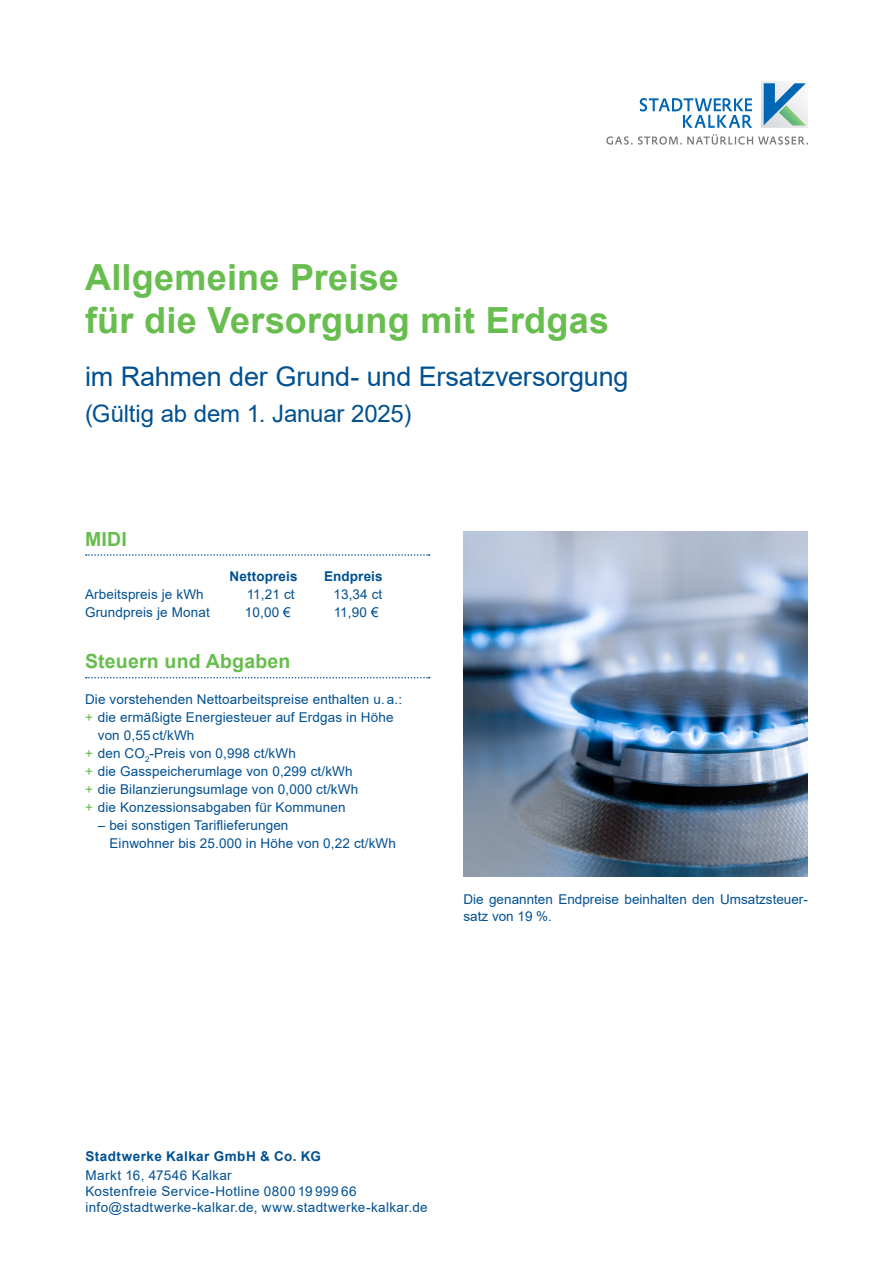
<style>
.page{position:relative;width:893px;height:1263px;background:#fff}
.page>*{position:absolute;margin:0;border:0;box-sizing:border-box;transform-origin:0 0}
._00___B2C-TITEL___Head{font:700 36px/43.2px "Arial";letter-spacing:.005em;color:#67bd4d}
._00___B2C-TITEL___Head-2{font:27px "Arial";letter-spacing:-.005em;color:#015091}
._00___B2C-TITEL___Head-3{font:24px "Arial";letter-spacing:-.01em;color:#015091}
._02_Sub-Head___Grau___12pt___57_Cond{font:700 19.5px "Arial";letter-spacing:.01em;color:#67bd4d}
._03_Body{font:13.5px/18px "Arial";letter-spacing:.01em;color:#015091}
._05_Fußnote{font:13.5px/16.5px "Arial";color:#015091}
._03_Body-2{font:700 13.5px "Arial";letter-spacing:.02em;color:#015091}
._03_Body-3{font:13.5px "Arial";letter-spacing:.03em;color:#015091}
.s1{color:#67bd4d}
</style>
<div class="page">
<svg style="left:86px;top:554px;width:344px;height:2px"></svg>
<svg style="left:86px;top:677px;width:344px;height:1px"></svg>
<img style="left:464px;top:531px;width:344px;height:345px">
<svg style="left:761px;top:81px;width:47px;height:47px"></svg>
<svg style="left:640px;top:98px;width:112px;height:30px"></svg>
<svg style="left:606px;top:134px;width:202px;height:11px"></svg>
<p class="_00___B2C-TITEL___Head" style="left:85px;top:256px;width:526px">Allgemeine Preise<br>für die Versorgung mit Erdgas</p>
<p class="_00___B2C-TITEL___Head-2" style="left:85px;top:358px;width:545px">im Rahmen der Grund- und Ersatzversorgung</p>
<p class="_00___B2C-TITEL___Head-3" style="left:85px;top:397px;width:328px">(Gültig ab dem 1. Januar 2025)</p>
<p class="_02_Sub-Head___Grau___12pt___57_Cond" style="left:85px;top:525px;width:43px">MIDI</p>
<p class="_03_Body-2" style="left:230px;top:566px;width:69px">Nettopreis</p>
<p class="_03_Body-2" style="left:324px;top:566px;width:60px">Endpreis</p>
<p class="_03_Body" style="left:85px;top:585px;width:120px">Arbeitspreis je kWh</p>
<p class="_03_Body" style="left:247px;top:585px;width:49px">11,21 ct</p>
<p class="_03_Body" style="left:333px;top:585px;width:50px">13,34 ct</p>
<p class="_03_Body" style="left:85px;top:603px;width:126px">Grundpreis je Monat</p>
<p class="_03_Body" style="left:245px;top:603px;width:47px">10,00 €</p>
<p class="_03_Body" style="left:334px;top:603px;width:46px">11,90 €</p>
<p class="_02_Sub-Head___Grau___12pt___57_Cond" style="left:85px;top:648px;width:207px">Steuern und Abgaben</p>
<p class="_03_Body" style="left:85px;top:690px;width:319px">Die vorstehenden Nettoarbeitspreise enthalten u. a.:</p>
<p class="_03_Body" style="left:98px;top:708px;width:297px;text-indent:-13px"><span class="s1">+</span> die ermäßigte Energiesteuer auf Erdgas in Höhe von 0,55 ct/kWh</p>
<p class="_03_Body" style="left:85px;top:744px;width:212px"><span class="s1">+</span> den CO<sub>2</sub>-Preis von 0,998 ct/kWh</p>
<p class="_03_Body" style="left:85px;top:762px;width:269px"><span class="s1">+</span> die Gasspeicherumlage von 0,299 ct/kWh</p>
<p class="_03_Body" style="left:85px;top:780px;width:275px"><span class="s1">+</span> die Bilanzierungsumlage von 0,000 ct/kWh</p>
<p class="_03_Body" style="left:85px;top:798px;width:262px"><span class="s1">+</span> die Konzessionsabgaben für Kommunen</p>
<p class="_03_Body" style="left:109px;top:816px;width:288px;text-indent:-12px">– bei sonstigen Tariflieferungen<br>Einwohner bis 25.000 in Höhe von 0,22 ct/kWh</p>
<p class="_05_Fußnote" style="left:463px;top:891px;width:346px">Die genannten Endpreise beinhalten den Umsatzsteuer&shy;satz von 19 %.</p>
<p class="_03_Body-2" style="left:85px;top:1147px;width:237px">Stadtwerke Kalkar GmbH &amp; Co. KG</p>
<p class="_03_Body" style="left:85px;top:1166px;width:148px">Markt 16, 47546 Kalkar</p>
<p class="_03_Body-3" style="left:85px;top:1182px;width:273px">Kostenfreie Service-Hotline 0800 19 999 66</p>
<p class="_03_Body" style="left:85px;top:1198px;width:344px">info@stadtwerke-kalkar.de, www.stadtwerke-kalkar.de</p>
</div>
